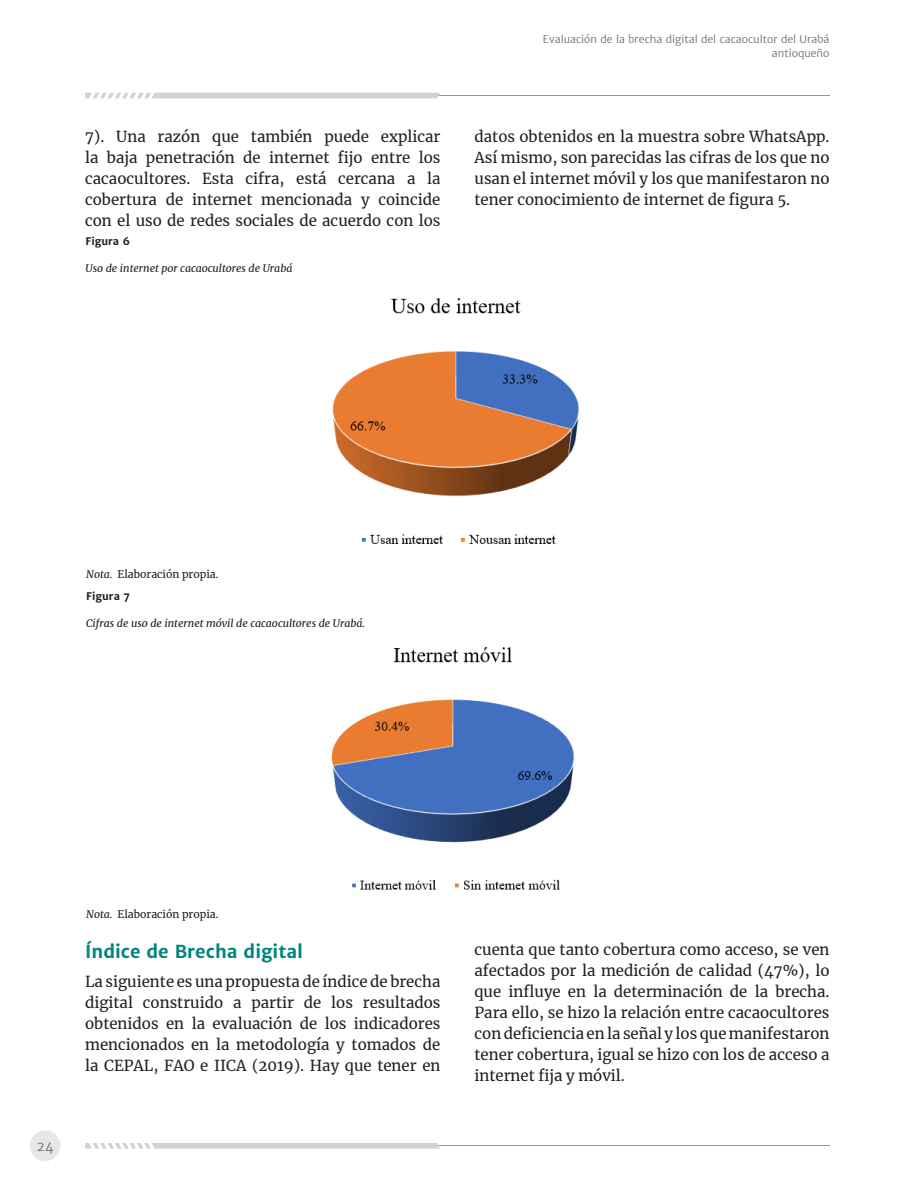
<style>
.page{position:relative;width:915px;height:1191px;background:#fff}
.page>*{position:absolute;margin:0;border:0;box-sizing:border-box;transform-origin:0 0}
.Cuerpo_parrafo___ini{font:700 18px "Merriweather Sans";color:#00857c}
.Cuerpo_parrafo___ini-2{font:15px/21px "Merriweather";color:#231f20;text-align:justify}
.t1{font:300 13.5px "Merriweather Sans";color:#6c6d70}
.figura_y_tablas{font:italic 10.5px "Merriweather";color:#231f20}
.cabezote_der{font:300 10.5px/13.5px "Merriweather Sans";color:#6c6d70;text-align:right}
.figura_y_tablas-2{font:10.5px "Merriweather";color:#231f20}
.figura_y_tablas-3{font:700 10.5px "Merriweather Sans";color:#231f20}
.s1{font-style:italic}
.s2{font-family:"Merriweather Sans";font-style:italic}
</style>
<div class="page">
<div style="left:30px;top:1130px;width:30px;height:31px;background:#e6e7e9;border-radius:50%"></div>
<hr style="left:155px;top:95px;width:674px;height:1px;background:#939598">
<svg style="left:85px;top:93px;width:355px;height:5px;background:#d5d6d7"></svg>
<hr style="left:155px;top:1145px;width:674px;height:1px;background:#939598">
<svg style="left:85px;top:1143px;width:355px;height:5px;background:#d5d6d7"></svg>
<img style="left:332px;top:298px;width:247px;height:246px">
<img style="left:331px;top:647px;width:244px;height:243px">
<p class="cabezote_der" style="left:542px;top:32px;width:288px">Evaluación de la brecha digital del cacaocultor del Urabá antioqueño</p>
<p class="Cuerpo_parrafo___ini-2" style="left:85px;top:126px;width:357px">7). Una razón que también puede explicar la baja penetración de internet fijo entre los cacaocultores. Esta cifra, está cercana a la cobertura de internet mencionada y coincide con el uso de redes sociales de acuerdo con los</p>
<p class="Cuerpo_parrafo___ini-2" style="left:474px;top:126px;width:356px">datos obtenidos en la muestra sobre WhatsApp.<br>Así mismo, son parecidas las cifras de los que no usan el internet móvil y los que manifestaron no tener conocimiento de internet de figura 5.</p>
<p class="figura_y_tablas-3" style="left:85px;top:234px;width:46px">Figura 6</p>
<p class="figura_y_tablas" style="left:85px;top:261px;width:208px">Uso de internet por cacaocultores de Urabá</p>
<p class="figura_y_tablas-2" style="left:86px;top:567px;width:134px"><span class="s1">Nota</span><span class="s2">.</span> Elaboración propia.</p>
<p class="figura_y_tablas-3" style="left:86px;top:589px;width:45px">Figura 7</p>
<p class="figura_y_tablas" style="left:86px;top:616px;width:280px">Cifras de uso de internet móvil de cacaocultores de Urabá.</p>
<p class="t1" style="left:37px;top:1137px;width:19px">24</p>
<p class="figura_y_tablas-2" style="left:86px;top:906px;width:134px"><span class="s1">Nota</span><span class="s2">.</span> Elaboración propia.</p>
<p class="Cuerpo_parrafo___ini" style="left:85px;top:939px;width:219px">Índice de Brecha digital</p>
<p class="Cuerpo_parrafo___ini-2" style="left:85px;top:971px;width:357px">La siguiente es una propuesta de índice de brecha digital construido a partir de los resultados obtenidos en la evaluación de los indicadores mencionados en la metodología y tomados de la CEPAL, FAO e IICA (2019). Hay que tener en</p>
<p class="Cuerpo_parrafo___ini-2" style="left:474px;top:938px;width:356px">cuenta que tanto cobertura como acceso, se ven afectados por la medición de calidad (47%), lo que influye en la determinación de la brecha.<br>Para ello, se hizo la relación entre cacaocultores con deficiencia en la señal y los que manifestaron tener cobertura, igual se hizo con los de acceso a internet fija y móvil.</p>
</div>
